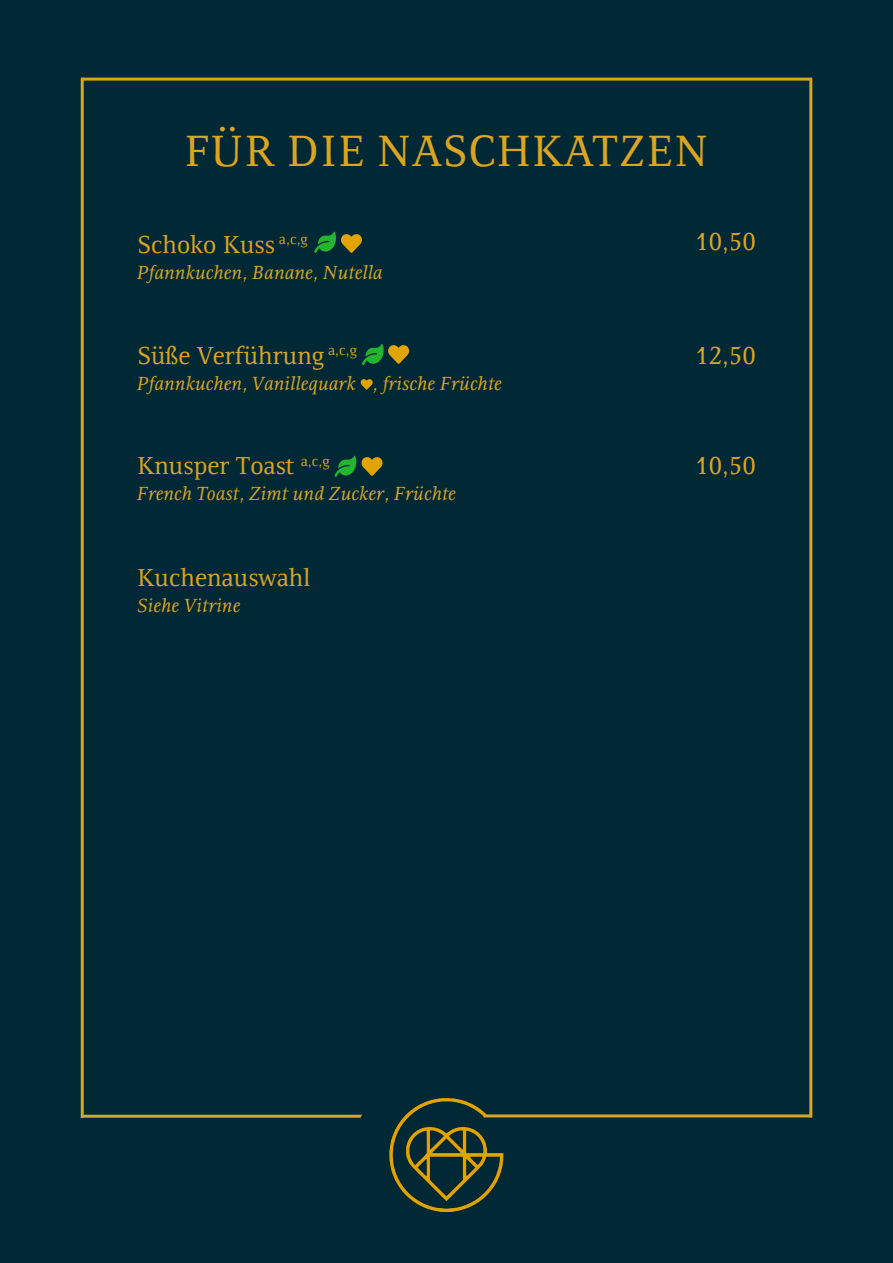
<style>
.page{position:relative;width:893px;height:1263px;background:#002835}
.page>*{position:absolute;margin:0;border:0;box-sizing:border-box;transform-origin:0 0}
.Big_Title{font:45px "Resavska BG";letter-spacing:.015em;color:#daa520}
.Body{font:25.2px "Resavska BG";color:#daa520}
.Preise{font:25.2px "Resavska BG";color:#daa520}
.Ingridients{font:italic 19.5px "Resavska BG";color:#daa520}
.Body-2{font:14.7px "Resavska BG";color:#daa520}
</style>
<div class="page">
<hr style="left:81px;top:78px;width:731px;height:3px;background:#daa520">
<hr style="left:809px;top:78px;width:3px;height:1039px;background:#daa520">
<hr style="left:81px;top:78px;width:3px;height:1040px;background:#daa520">
<img style="left:389px;top:1098px;width:115px;height:113px">
<hr style="left:483px;top:1114px;width:329px;height:3px;background:#daa520">
<hr style="left:81px;top:1115px;width:280px;height:3px;background:#daa520">
<svg style="left:335px;top:456px;width:21px;height:21px"></svg>
<svg style="left:314px;top:232px;width:48px;height:21px"></svg>
<svg style="left:362px;top:457px;width:21px;height:19px"></svg>
<svg style="left:361px;top:379px;width:12px;height:11px"></svg>
<svg style="left:362px;top:344px;width:47px;height:21px"></svg>
<p class="Big_Title" style="left:184px;top:126px;width:526px">FÜR DIE NASCHKATZEN</p>
<p class="Body" style="left:137px;top:230px;width:172px">Schoko Kuss <sup>a,c,g</sup></p>
<p class="Preise" style="left:695px;top:227px;width:62px">10,50</p>
<p class="Ingridients" style="left:137px;top:261px;width:247px">Pfannkuchen, Banane, Nutella</p>
<p class="Body" style="left:137px;top:341px;width:189px">Süße Verführung</p>
<p class="Preise" style="left:695px;top:341px;width:62px">12,50</p>
<p class="Body-2" style="left:328px;top:342px;width:31px">a,c,g</p>
<p class="Ingridients" style="left:137px;top:372px;width:366px">Pfannkuchen, Vanillequark , frische Früchte</p>
<p class="Body" style="left:137px;top:451px;width:159px">Knusper Toast</p>
<p class="Preise" style="left:695px;top:451px;width:62px">10,50</p>
<p class="Body-2" style="left:301px;top:452px;width:31px">a,c,g</p>
<p class="Ingridients" style="left:137px;top:482px;width:320px">French Toast, Zimt und Zucker, Früchte</p>
<p class="Body" style="left:137px;top:563px;width:175px">Kuchenauswahl</p>
<p class="Ingridients" style="left:137px;top:594px;width:105px">Siehe Vitrine</p>
</div>
